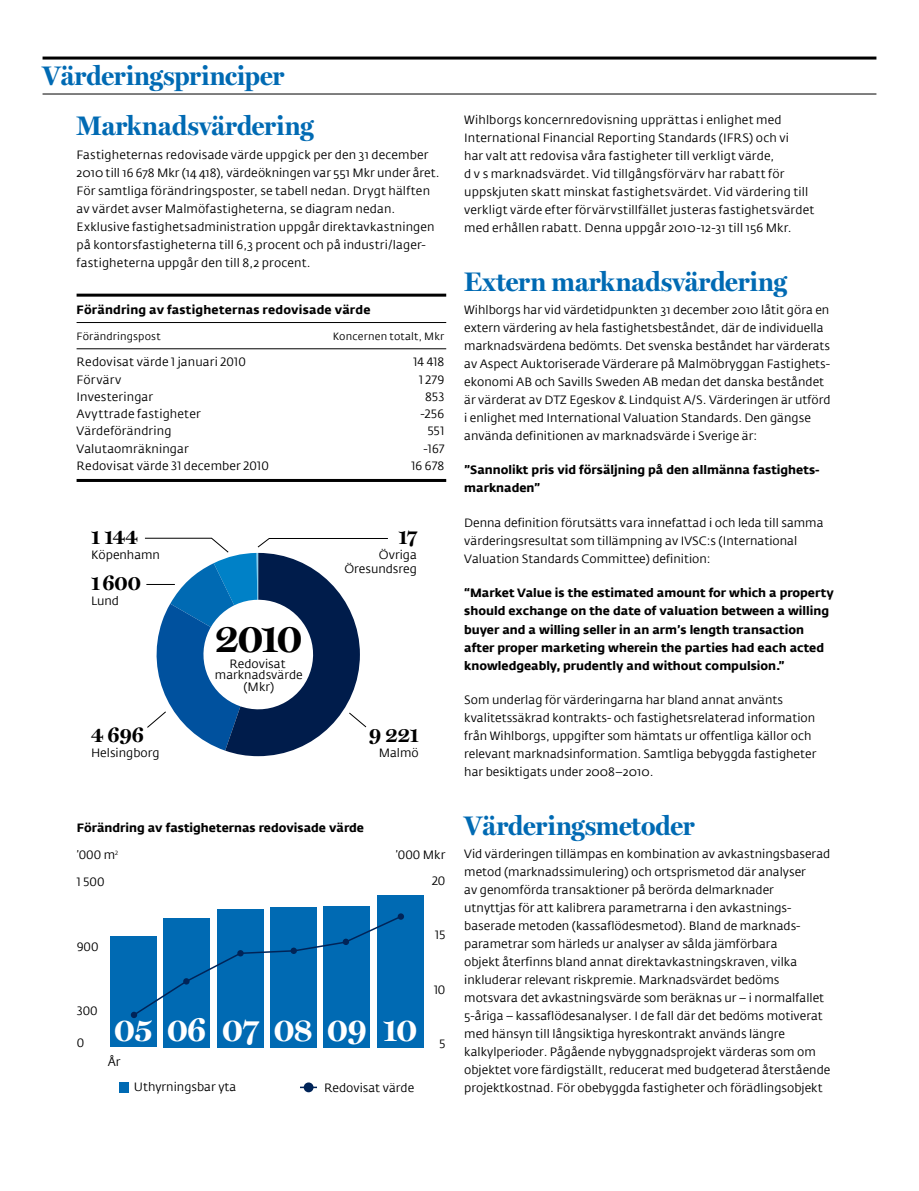
<style>
.page{position:relative;width:919px;height:1191px;background:#fff}
.page>*{position:absolute;margin:0;border:0;box-sizing:border-box;transform-origin:0 0}
.t1{font:700 40.5px "Miller Display";color:#000}
.t2{font:700 33px "Miller Display";letter-spacing:-.01em;color:#fff}
.t3{font:700 27px "Miller Display";color:#006ab3}
.t4{font:700 21px "Miller Display";color:#000}
.t5{font:12px/18px "Fedra Sans Wihlborgs";color:#000}
.t6{font:700 12px/18px "Fedra Sans Wihlborgs";color:#000}
.t7{font:12px/11.4px "Fedra Sans Wihlborgs Book No";color:#000;text-align:center}
.t8{font:12px "Fedra Sans Wihlborgs Bold No";color:#000}
.t9{font:12px "Fedra Sans Wihlborgs Book No";letter-spacing:.02em;color:#000}
.t10{font:10.5px "Fedra Sans Wihlborgs Book No";letter-spacing:.015em;color:#000}
</style>
<div class="page">
<hr style="left:77px;top:294px;width:369px;height:3px;background:#000">
<hr style="left:77px;top:322px;width:369px;height:1px;background:#000">
<hr style="left:77px;top:348px;width:369px;height:1px;background:#000">
<hr style="left:77px;top:479px;width:369px;height:3px;background:#000">
<svg style="left:144px;top:537px;width:244px;height:219px"></svg>
<div style="left:377px;top:894px;width:46px;height:153px;background:#006ab3"></div>
<div style="left:323px;top:906px;width:47px;height:141px;background:#006ab3"></div>
<div style="left:270px;top:907px;width:47px;height:140px;background:#006ab3"></div>
<div style="left:217px;top:909px;width:46px;height:138px;background:#006ab3"></div>
<div style="left:163px;top:918px;width:47px;height:129px;background:#006ab3"></div>
<div style="left:110px;top:936px;width:46px;height:111px;background:#006ab3"></div>
<div style="left:119px;top:1081px;width:10px;height:11px;background:#006ab3"></div>
<svg style="left:132px;top:914px;width:271px;height:103px"></svg>
<div style="left:237px;top:950px;width:7px;height:6px;background:#002458;border-radius:50%"></div>
<div style="left:290px;top:947px;width:7px;height:7px;background:#002458;border-radius:50%"></div>
<div style="left:343px;top:938px;width:6px;height:7px;background:#002458;border-radius:50%"></div>
<div style="left:397px;top:913px;width:7px;height:6px;background:#002458;border-radius:50%"></div>
<div style="left:304px;top:1082px;width:9px;height:10px;background:#002458;border-radius:50%"></div>
<svg style="left:300px;top:1086px;width:17px;height:2px"></svg>
<hr style="left:43px;top:57px;width:833px;height:3px;background:#000">
<hr style="left:43px;top:94px;width:833px;height:1px;background:#000">
<h3 class="t3" style="left:43px;top:60px;width:243px">Värderingsprinciper</h3>
<h3 class="t3" style="left:77px;top:111px;width:238px">Marknadsvärdering</h3>
<p class="t5" style="left:77px;top:145px;width:364px">Fastigheternas redovisade värde uppgick per den 31 december 2010 till 16 678 Mkr (14 418), värdeökningen var 551 Mkr under året.<br>För samtliga förändringsposter, se tabell nedan. Drygt hälften av värdet avser Malmöfastigheterna, se diagram nedan.<br>Exklusive fastighetsadministration uppgår direktavkastningen på kontorsfastigheterna till 6,3 procent och på industri/lager&shy;fastigheterna uppgår den till 8,2 procent.</p>
<p class="t6" style="left:77px;top:301px;width:295px">Förändring av fastigheternas redovisade värde</p>
<p class="t10" style="left:77px;top:330px;width:86px">Förändringspost</p>
<p class="t10" style="left:333px;top:330px;width:113px">Koncernen totalt, Mkr</p>
<p class="t7" style="left:77px;top:357px;width:171px">Redovisat värde 1 januari 2010</p>
<p class="t7" style="left:413px;top:357px;width:32px">14 418</p>
<p class="t9" style="left:77px;top:372px;width:46px">Förvärv</p>
<p class="t7" style="left:419px;top:374px;width:27px">1 279</p>
<p class="t7" style="left:77px;top:391px;width:78px">Investeringar</p>
<p class="t7" style="left:425px;top:391px;width:21px">853</p>
<p class="t7" style="left:77px;top:408px;width:126px">Avyttrade fastigheter</p>
<p class="t7" style="left:420px;top:408px;width:25px">-256</p>
<p class="t7" style="left:77px;top:426px;width:96px">Värdeförändring</p>
<p class="t7" style="left:427px;top:426px;width:18px">551</p>
<p class="t7" style="left:77px;top:443px;width:114px">Valutaomräkningar</p>
<p class="t7" style="left:423px;top:443px;width:22px">-167</p>
<p class="t7" style="left:77px;top:460px;width:194px">Redovisat värde 31 december 2010</p>
<p class="t7" style="left:411px;top:460px;width:34px">16 678</p>
<h3 class="t4" style="left:91px;top:525px;width:48px">1 144</h3>
<p class="t7" style="left:91px;top:549px;width:71px">Köpenhamn</p>
<h3 class="t4" style="left:91px;top:571px;width:51px">1600</h3>
<p class="t7" style="left:91px;top:595px;width:30px">Lund</p>
<h3 class="t4" style="left:91px;top:723px;width:54px">4 696</h3>
<p class="t7" style="left:91px;top:747px;width:70px">Helsingborg</p>
<h1 class="t1" style="left:215px;top:615px;width:89px">2010</h1>
<p class="t7" style="left:215px;top:658px;width:89px">Redovisat marknadsvärde (Mkr)</p>
<h3 class="t4" style="left:398px;top:525px;width:20px">17</h3>
<p class="t7" style="left:344px;top:547px;width:74px;line-height:14.4px;text-align:right">Övriga<br>Öresundsreg</p>
<h3 class="t4" style="left:369px;top:723px;width:51px">9 221</h3>
<p class="t7" style="left:378px;top:747px;width:42px">Malmö</p>
<p class="t8" style="left:77px;top:820px;width:289px">Förändring av fastigheternas redovisade värde</p>
<p class="t7" style="left:77px;top:849px;width:43px">’000 m<sup>2</sup></p>
<p class="t7" style="left:396px;top:849px;width:51px">’000 Mkr</p>
<p class="t7" style="left:77px;top:876px;width:29px">1 500</p>
<p class="t7" style="left:432px;top:875px;width:15px">20</p>
<p class="t7" style="left:77px;top:940px;width:23px">900</p>
<p class="t7" style="left:77px;top:1005px;width:22px">300</p>
<p class="t7" style="left:77px;top:1037px;width:9px">0</p>
<h2 class="t2" style="left:114px;top:1010px;width:304px">05 06 07 08 09 10</h2>
<p class="t7" style="left:108px;top:1056px;width:14px">År</p>
<p class="t7" style="left:134px;top:1081px;width:104px">Uthyrningsbar yta</p>
<p class="t7" style="left:324px;top:1082px;width:92px">Redovisat värde</p>
<p class="t7" style="left:435px;top:929px;width:12px">15</p>
<p class="t7" style="left:434px;top:983px;width:13px">10</p>
<p class="t7" style="left:439px;top:1038px;width:8px">5</p>
<p class="t5" style="left:464px;top:111px;width:352px">Wihlborgs koncernredovisning upprättas i enlighet med International Financial Reporting Standards (IFRS) och vi<br>har valt att redovisa våra fastigheter till verkligt värde,<br>d v s marknadsvärdet. Vid tillgångsförvärv har rabatt för uppskjuten skatt minskat fastighetsvärdet. Vid värdering till verkligt värde efter förvärvstillfället justeras fastighetsvärdet med erhållen rabatt. Denna uppgår 2010-12-31 till 156 Mkr.</p>
<h3 class="t3" style="left:464px;top:266px;width:324px">Extern marknadsvärdering</h3>
<p class="t5" style="left:464px;top:301px;width:368px">Wihlborgs har vid värdetidpunkten 31 december 2010 låtit göra en extern värdering av hela fastighetsbeståndet, där de individuella marknadsvärdena bedömts. Det svenska beståndet har värderats av Aspect Auktoriserade Värderare på Malmöbryggan Fastighets&shy;ekonomi AB och Savills Sweden AB medan det danska beståndet är värderat av DTZ Egeskov &amp; Lindquist A/S. Värderingen är utförd i enlighet med International Valuation Standards. Den gängse använda definitionen av marknadsvärde i Sverige är:</p>
<p class="t6" style="left:464px;top:461px;width:357px">”Sannolikt pris vid försäljning på den allmänna fastighets&shy;marknaden”</p>
<p class="t5" style="left:464px;top:514px;width:361px">Denna definition förutsätts vara innefattad i och leda till samma värderingsresultat som tillämpning av IVSC:s (International<br>Valuation Standards Committee) definition:</p>
<p class="t6" style="left:464px;top:584px;width:371px">“Market Value is the estimated amount for which a property should exchange on the date of valuation between a willing buyer and a willing seller in an arm’s length transaction after proper marketing wherein the parties had each acted knowledgeably, prudently and without compulsion.”</p>
<p class="t5" style="left:464px;top:691px;width:353px">Som underlag för värderingarna har bland annat använts kvalitetssäkrad kontrakts- och fastighetsrelaterad information från Wihlborgs, uppgifter som hämtats ur offentliga källor och relevant marknadsinformation. Samtliga bebyggda fastigheter har besiktigats under 2008–2010.</p>
<h3 class="t3" style="left:464px;top:810px;width:232px">Värderingsmetoder</h3>
<p class="t5" style="left:464px;top:844px;width:367px">Vid värderingen tillämpas en kombination av avkastningsbaserad metod (marknadssimulering) och ortsprismetod där analyser<br>av genomförda transaktioner på berörda delmarknader<br>utnyttjas för att kalibrera parametrarna i den avkastnings&shy;baserade metoden (kassaflödesmetod). Bland de marknads&shy;parametrar som härleds ur analyser av sålda jämförbara<br>objekt återfinns bland annat direktavkastningskraven, vilka inkluderar relevant riskpremie. Marknadsvärdet bedöms motsvara det avkastningsvärde som beräknas ur – i normalfallet 5-åriga – kassaflödesanalyser. I de fall där det bedöms motiverat med hänsyn till långsiktiga hyreskontrakt används längre kalkylperioder. Pågående nybyggnadsprojekt värderas som om objektet vore färdigställt, reducerat med budgeterad återstående projektkostnad. För obebyggda fastigheter och förädlingsobjekt</p>
</div>
